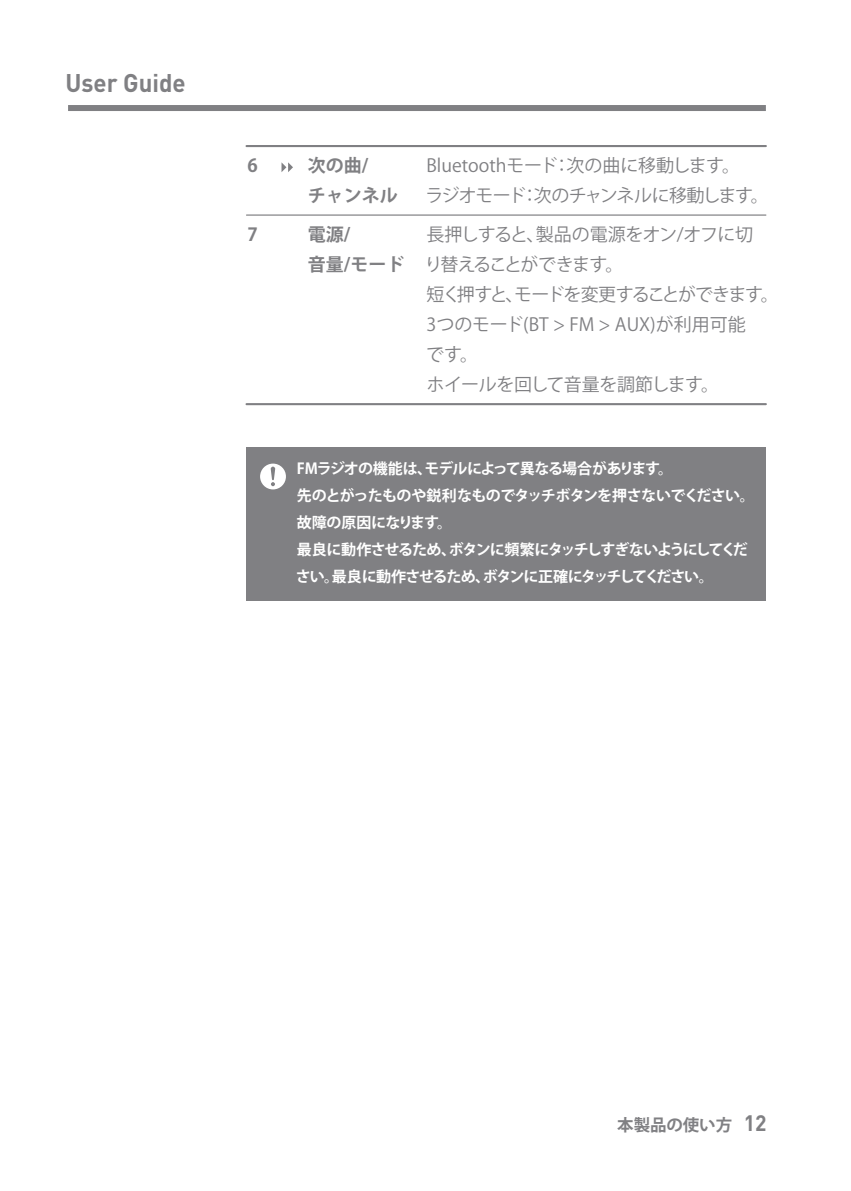
<style>
.page{position:relative;width:851px;height:1191px;background:#fff}
.page>*{position:absolute;margin:0;border:0;box-sizing:border-box;transform-origin:0 0}
.t1{font:700 25.2px "DINOT";color:#808083;scale:.95 1}
.t2{font:18px/30px "Koz Go Pro";letter-spacing:-.035em;color:#808083}
.t3{font:700 18px/30px "Koz Go Pro";color:#808083}
.t4{font:700 16.5px "Koz Go Pro";letter-spacing:-.01em;color:#808083}
.t5{font:700 15px/27px "Koz Go Pro";letter-spacing:-.06em;color:#fff}
.s1{font-family:"DINOT";font-size:22.2px}
</style>
<div class="page">
<div style="left:68px;top:105px;width:697px;height:6px;background:#808083"></div>
<hr style="left:246px;top:214px;width:519px;height:2px;background:#808083">
<hr style="left:246px;top:403px;width:519px;height:2px;background:#808083">
<hr style="left:246px;top:145px;width:519px;height:2px;background:#808083">
<svg style="left:281px;top:162px;width:12px;height:10px"></svg>
<div style="left:247px;top:447px;width:518px;height:153px;background:#808083"></div>
<svg style="left:260px;top:463px;width:26px;height:26px"></svg>
<p class="t1" style="left:65px;top:66px;width:128px">User Guide</p>
<p class="t3" style="left:247px;top:151px;width:12px">6</p>
<p class="t3" style="left:247px;top:220px;width:12px">7</p>
<p class="t3" style="left:308px;top:151px;width:91px">次の曲/<br>チャンネル</p>
<p class="t3" style="left:308px;top:220px;width:98px">電源/<br>音量/モード</p>
<p class="t2" style="left:425px;top:151px;width:344px">Bluetoothモード：次の曲に移動します。<br>ラジオモード：次のチャンネルに移動します。</p>
<p class="t2" style="left:424px;top:220px;width:355px">長押しすると、製品の電源をオン/オフに切<br>り替えることができます。<br>短く押すと、モードを変更することができます。<br>3つのモード(BT &gt; FM &gt; AUX)が利用可能<br>です。<br>ホイールを回して音量を調節します。</p>
<p class="t5" style="left:296px;top:455px;width:460px">FMラジオの機能は、モデルによって異なる場合があります。<br>先のとがったものや鋭利なものでタッチボタンを押さないでください。故障の原因になります。<br>最良に動作させるため、ボタンに頻繁にタッチしすぎないようにしてください。最良に動作させるため、ボタンに正確にタッチしてください。</p>
<p class="t4" style="left:617px;top:1114px;width:151px">本製品の使い方 <span class="s1">12</span></p>
</div>
